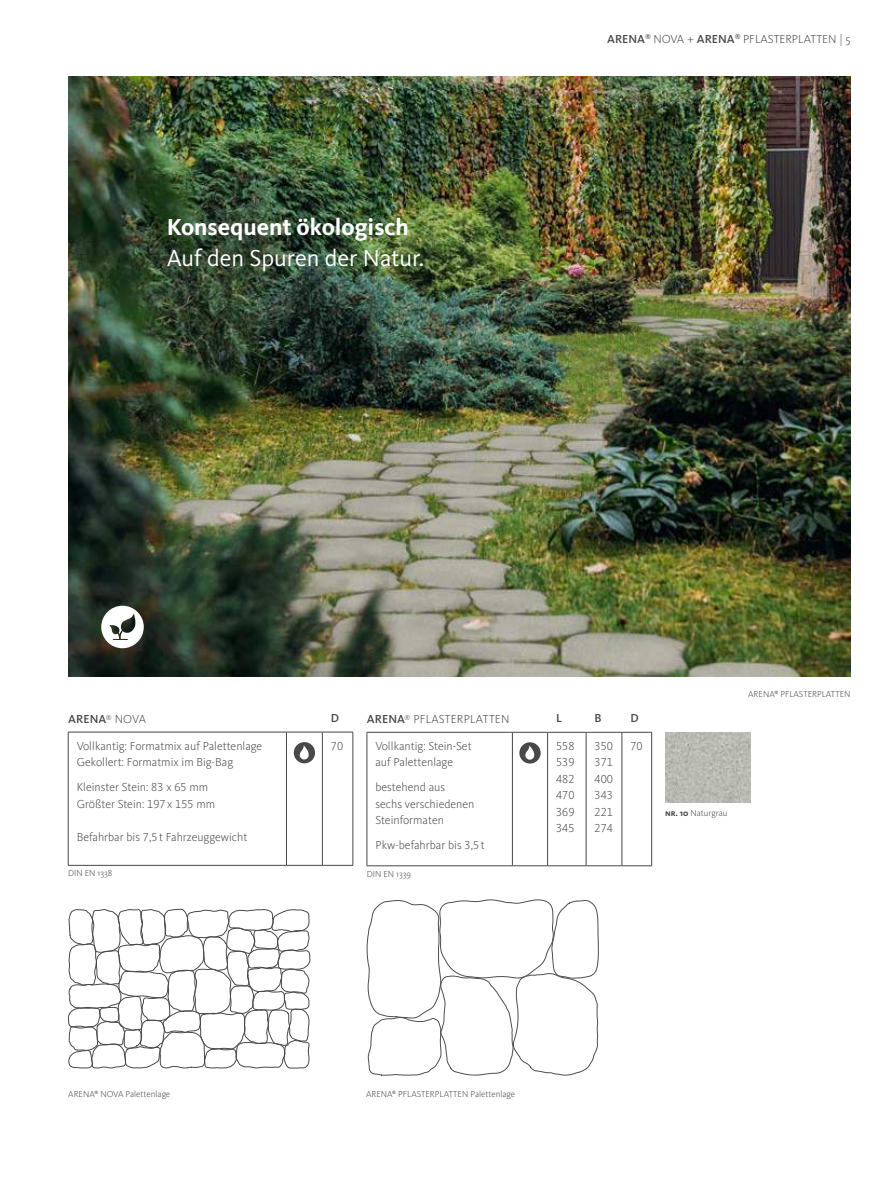
<style>
.page{position:relative;width:893px;height:1191px;background:#fff}
.page>*{position:absolute;margin:0;border:0;box-sizing:border-box;transform-origin:0 0}
.t1{font:24px "Kievit Pro";color:#fff}
.t2{font:700 24px "Kievit Pro";color:#fff}
.t3{font:300 12px/16.5px "Kievit Pro";color:#484847}
.t4{font:500 12px "Kievit Pro";letter-spacing:.005em;color:#484847}
.t5{font:300 9px "Kievit Pro";color:#484847}
.s1{font-weight:500}
.s2{font-weight:300}
.s3{font-weight:700}
</style>
<div class="page">
<img style="left:68px;top:76px;width:782px;height:600px">
<hr style="left:367px;top:732px;width:1px;height:133px;background:#484847">
<hr style="left:367px;top:732px;width:145px;height:1px;background:#484847">
<hr style="left:367px;top:865px;width:145px;height:1px;background:#484847">
<hr style="left:512px;top:732px;width:36px;height:1px;background:#484847">
<hr style="left:548px;top:732px;width:38px;height:1px;background:#484847">
<hr style="left:586px;top:732px;width:36px;height:1px;background:#484847">
<hr style="left:622px;top:732px;width:30px;height:1px;background:#484847">
<hr style="left:512px;top:732px;width:1px;height:133px;background:#484847">
<hr style="left:547px;top:732px;width:1px;height:133px;background:#484847">
<hr style="left:512px;top:865px;width:36px;height:1px;background:#484847">
<hr style="left:548px;top:865px;width:38px;height:1px;background:#484847">
<hr style="left:586px;top:865px;width:36px;height:1px;background:#484847">
<hr style="left:622px;top:865px;width:30px;height:1px;background:#484847">
<hr style="left:586px;top:732px;width:1px;height:133px;background:#484847">
<hr style="left:622px;top:732px;width:1px;height:133px;background:#484847">
<hr style="left:651px;top:732px;width:1px;height:133px;background:#484847">
<div style="left:519px;top:742px;width:22px;height:21px;background:#484847;border-radius:50%"></div>
<svg style="left:525px;top:745px;width:9px;height:14px"></svg>
<hr style="left:68px;top:732px;width:1px;height:133px;background:#484847">
<hr style="left:68px;top:732px;width:218px;height:1px;background:#484847">
<hr style="left:68px;top:865px;width:218px;height:1px;background:#484847">
<hr style="left:286px;top:732px;width:36px;height:1px;background:#484847">
<hr style="left:322px;top:732px;width:31px;height:1px;background:#484847">
<hr style="left:286px;top:732px;width:1px;height:133px;background:#484847">
<hr style="left:286px;top:865px;width:36px;height:1px;background:#484847">
<hr style="left:322px;top:865px;width:31px;height:1px;background:#484847">
<hr style="left:322px;top:732px;width:1px;height:133px;background:#484847">
<hr style="left:353px;top:732px;width:1px;height:133px;background:#484847">
<div style="left:294px;top:742px;width:21px;height:21px;background:#484847;border-radius:50%"></div>
<svg style="left:299px;top:745px;width:10px;height:14px"></svg>
<img style="left:665px;top:732px;width:86px;height:70px">
<svg style="left:68px;top:909px;width:242px;height:159px"></svg>
<svg style="left:367px;top:899px;width:232px;height:176px"></svg>
<svg style="left:101px;top:605px;width:43px;height:43px"></svg>
<h1 class="t2" style="left:167px;top:213px;width:244px">Konsequent ökologisch</h1>
<h1 class="t1" style="left:167px;top:244px;width:259px">Auf den Spuren der Natur.</h1>
<p class="t3" style="left:607px;top:31px;width:245px"><span class="s1">ARENA</span><sup>®</sup> NOVA + <span class="s1">ARENA</span><sup>®</sup> PFLASTERPLATTEN | 5</p>
<p class="t5" style="left:748px;top:689px;width:104px">ARENA<sup>®</sup> PFLASTERPLATTEN</p>
<p class="t4" style="left:68px;top:711px;width:79px">ARENA<sup>®</sup> <span class="s2">NOVA</span></p>
<p class="t4" style="left:331px;top:711px;width:10px">D</p>
<p class="t3" style="left:77px;top:737px;width:187px">Vollkantig: Formatmix auf Palettenlage<br>Gekollert: Formatmix im Big-Bag</p>
<p class="t3" style="left:77px;top:779px;width:140px">Kleinster Stein: 83 x 65 mm<br>Größter Stein: 197x 155 mm</p>
<p class="t3" style="left:77px;top:828px;width:172px">Befahrbar bis 7,5t Fahrzeuggewicht</p>
<p class="t3" style="left:331px;top:737px;width:14px">70</p>
<p class="t3" style="left:367px;top:710px;width:144px"><span class="s1">ARENA</span><sup>®</sup> PFLASTERPLATTEN</p>
<p class="t4" style="left:556px;top:711px;width:7px">L</p>
<p class="t4" style="left:595px;top:711px;width:9px">B</p>
<p class="t4" style="left:630px;top:711px;width:10px">D</p>
<p class="t3" style="left:375px;top:737px;width:98px">Vollkantig: Stein-Set auf Palettenlage</p>
<p class="t3" style="left:375px;top:779px;width:101px">bestehend aus sechs verschiedenen<br>Steinformaten</p>
<p class="t3" style="left:375px;top:837px;width:111px">Pkw-befahrbar bis 3,5t</p>
<p class="t3" style="left:556px;top:737px;width:20px;text-align:justify">558<br>539<br>482<br>470<br>369<br>345</p>
<p class="t3" style="left:595px;top:737px;width:20px;text-align:justify">350<br>371<br>400<br>343<br>221<br>274</p>
<p class="t3" style="left:630px;top:737px;width:14px">70</p>
<p class="t5" style="left:665px;top:807px;width:64px"><span class="s3">nr. 10</span> Naturgrau</p>
<p class="t5" style="left:68px;top:867px;width:46px">DIN EN 1338</p>
<p class="t5" style="left:367px;top:868px;width:46px">DIN EN 1339</p>
<p class="t5" style="left:68px;top:1088px;width:104px">ARENA<sup>®</sup> NOVA Palettenlage</p>
<p class="t5" style="left:366px;top:1088px;width:151px">ARENA<sup>®</sup> PFLASTERPLATTEN Palettenlage</p>
</div>
